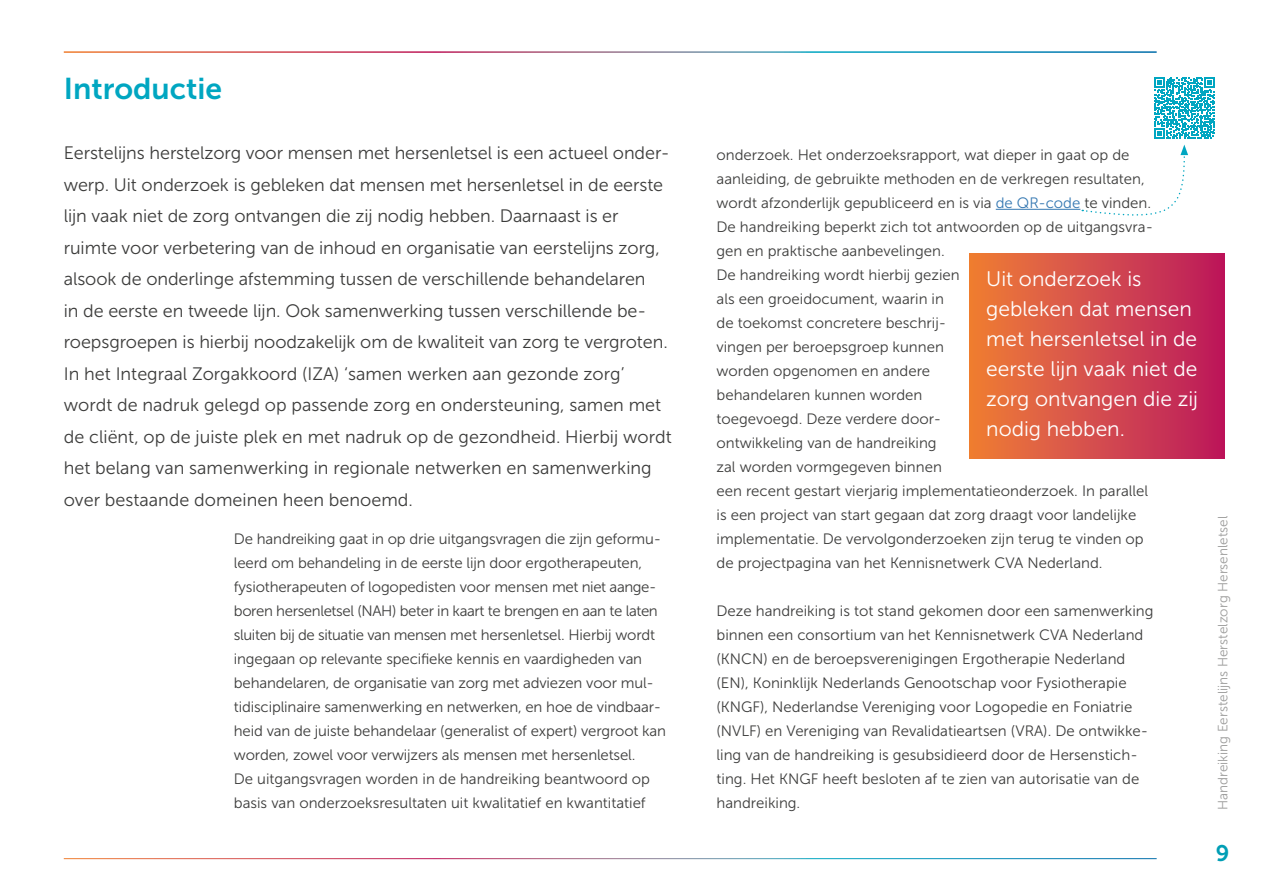
<style>
.page{position:relative;width:1263px;height:893px;background:#fff}
.page>*{position:absolute;margin:0;border:0;box-sizing:border-box;transform-origin:0 0}
.t1{font:30px "Museo Sans 700";color:#00a6c1}
.t2{font:22.5px "Museo Sans 700";color:#009eb5}
.t3{font:21px/30px "Museo Sans 300";color:#fff}
.t4{font:18px/31.5px "Museo Sans 300";letter-spacing:-.005em;color:#3c3c3b}
.t5{font:15px/24px "Museo Sans 300";color:#3c3c3b}
.t6{font:13.5px "Museo Sans 300";color:#9d9d9c}
.s1{color:#3578b2}
</style>
<div class="page">
<hr style="left:996px;top:209px;width:84px;height:1px;background:#3578b2">
<div style="left:969px;top:253px;width:255px;height:205px;background:linear-gradient(to right,#ef7f37,#bb195f)"></div>
<svg style="left:1154px;top:78px;width:61px;height:61px"></svg>
<svg style="left:1082px;top:145px;width:106px;height:71px"></svg>
<h1 class="t1" style="left:64px;top:72px;width:160px">Introductie</h1>
<p class="t4" style="left:64px;top:137px;width:609px">Eerstelijns herstelzorg voor mensen met hersenletsel is een actueel onder&shy;werp. Uit onderzoek is gebleken dat mensen met hersenletsel in de eerste lijn vaak niet de zorg ontvangen die zij nodig hebben. Daarnaast is er ruimte voor verbetering van de inhoud en organisatie van eerstelijns zorg, alsook de onderlinge afstemming tussen de verschillende behandelaren<br>in de eerste en tweede lijn. Ook samenwerking tussen verschillende be&shy;roepsgroepen is hierbij noodzakelijk om de kwaliteit van zorg te vergroten.<br>In het Integraal Zorgakkoord (IZA) ‘samen werken aan gezonde zorg’ wordt de nadruk gelegd op passende zorg en ondersteuning, samen met de cliënt, op de juiste plek en met nadruk op de gezondheid. Hierbij wordt het belang van samenwerking in regionale netwerken en samenwerking over bestaande domeinen heen benoemd.</p>
<p class="t5" style="left:234px;top:527px;width:434px">De handreiking gaat in op drie uitgangsvragen die zijn geformu&shy;leerd om behandeling in de eerste lijn door ergotherapeuten, fysiotherapeuten of logopedisten voor mensen met niet aange&shy;boren hersenletsel (NAH) beter in kaart te brengen en aan te laten sluiten bij de situatie van mensen met hersenletsel. Hierbij wordt ingegaan op relevante specifieke kennis en vaardigheden van behandelaren, de organisatie van zorg met adviezen voor mul&shy;tidisciplinaire samenwerking en netwerken, en hoe de vindbaar&shy;heid van de juiste behandelaar (generalist of expert) vergroot kan worden, zowel voor verwijzers als mensen met hersenletsel.<br>De uitgangsvragen worden in de handreiking beantwoord op basis van onderzoeksresultaten uit kwalitatief en kwantitatief</p>
<p class="t5" style="left:716px;top:143px;width:438px">onderzoek. Het onderzoeksrapport, wat dieper in gaat op de aanleiding, de gebruikte methoden en de verkregen resultaten, wordt afzonderlijk gepubliceerd en is via <span class="s1">de QR-code</span> te vinden.<br>De handreiking beperkt zich tot antwoorden op de uitgangsvra&shy;gen en praktische aanbevelingen.<br>De handreiking wordt hierbij gezien<br>als een groeidocument, waarin in<br>de toekomst concretere beschrij-<br>vingen per beroepsgroep kunnen<br>worden opgenomen en andere<br>behandelaren kunnen worden<br>toegevoegd. Deze verdere door-<br>ontwikkeling van de handreiking<br>zal worden vormgegeven binnen<br>een recent gestart vierjarig implementatieonderzoek. In parallel is een project van start gegaan dat zorg draagt voor landelijke implementatie. De vervolgonderzoeken zijn terug te vinden op de projectpagina van het Kennisnetwerk CVA Nederland.</p>
<p class="t5" style="left:716px;top:599px;width:438px">Deze handreiking is tot stand gekomen door een samenwerking binnen een consortium van het Kennisnetwerk CVA Nederland (KNCN) en de beroepsverenigingen Ergotherapie Nederland (EN), Koninklijk Nederlands Genootschap voor Fysiotherapie (KNGF), Nederlandse Vereniging voor Logopedie en Foniatrie (NVLF) en Vereniging van Revalidatieartsen (VRA). De ontwikke&shy;ling van de handreiking is gesubsidieerd door de Hersenstich&shy;ting. Het KNGF heeft besloten af te zien van autorisatie van de handreiking.</p>
<h3 class="t3" style="left:986px;top:264px;width:213px">Uit onderzoek is gebleken dat mensen met hersenletsel in de eerste lijn vaak niet de zorg ontvangen die zij nodig hebben.</h3>
<p class="t6" style="left:1215px;top:810px;width:296px;rotate:-90deg">Handreiking Eerstelijns Herstelzorg Hersenletsel</p>
<h2 class="t2" style="left:1216px;top:841px;width:15px">9</h2>
</div>
